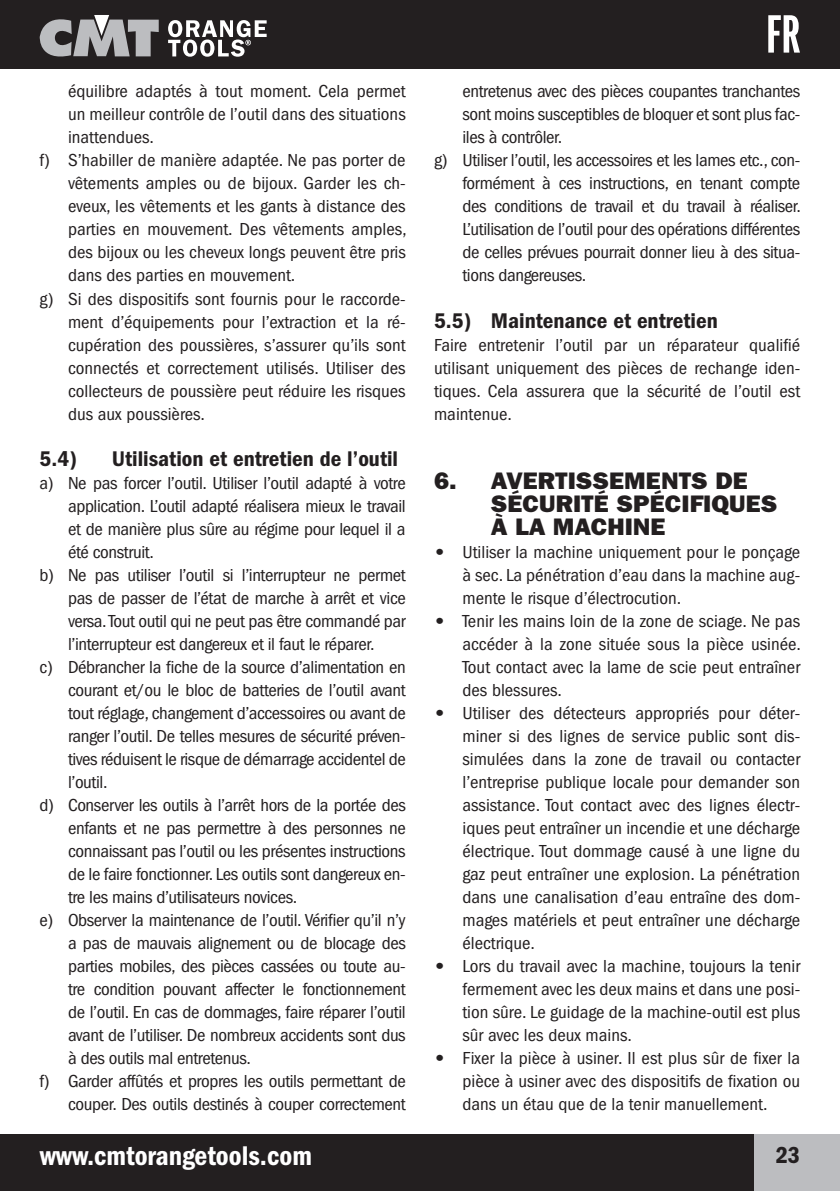
<style>
.page{position:relative;width:840px;height:1191px;background:#fff}
.page>*{position:absolute;margin:0;border:0;box-sizing:border-box;transform-origin:0 0}
.t1{font:56px "ITC Franklin Gothic Std Dm X Cp";color:#fff}
.t2{font:28px "ITC Franklin Gothic Std Dm Cd";color:#fff}
.texto_corrido_idioma{font:24px/23px "ITC Franklin Gothic Std Hvy";color:#231f20;scale:1.05 1}
.t3{font:24px "ITC Franklin Gothic Std Dm Cd";color:#231f20}
.texto_corrido_idioma-2{font:22px "ITC Franklin Gothic Std Dm Cd";color:#231f20;scale:1.05 1}
.texto_corrido_idioma-3{font:condensed 18px/23px "ITC Franklin Gothic Std";color:#231f20;text-align:justify;scale:1.05 1}
.texto_corrido_idioma-4{font:condensed 18px/23px "ITC Franklin Gothic Std";letter-spacing:-.02em;color:#231f20;text-align:right;scale:1.05 1}
.s1{font-family:"ITC Franklin Gothic Std Hvy";font-stretch:normal}
</style>
<div class="page">
<div style="left:0;top:0;width:839px;height:68px;background:#231f20"></div>
<div style="left:0;top:1134px;width:754px;height:57px;background:#231f20"></div>
<div style="left:754px;top:1134px;width:85px;height:57px;background:#bcbdc0"></div>
<svg style="left:40px;top:15px;width:119px;height:42px"></svg>
<svg style="left:168px;top:20px;width:98px;height:37px"></svg>
<p class="texto_corrido_idioma-3" style="left:68px;top:80px;width:323px">équilibre adaptés à tout moment. Cela permet un meilleur contrôle de l’outil dans des situations inattendues.</p>
<p class="texto_corrido_idioma-3" style="left:68px;top:149px;width:324px;text-indent:-28px">f) S’habiller de manière adaptée. Ne pas porter de vêtements amples ou de bijoux. Garder les ch&shy;eveux, les vêtements et les gants à distance des parties en mouvement. Des vêtements amples, des bijoux ou les cheveux longs peuvent être pris dans des parties en mouvement.</p>
<p class="texto_corrido_idioma-3" style="left:68px;top:287px;width:323px;text-indent:-28px">g) Si des dispositifs sont fournis pour le raccorde&shy;ment d’équipements pour l’extraction et la ré&shy;cupération des poussières, s’assurer qu’ils sont connectés et correctement utilisés. Utiliser des collecteurs de poussière peut réduire les risques dus aux poussières.</p>
<p class="texto_corrido_idioma-2" style="left:40px;top:446px;width:37px">5.4)</p>
<p class="texto_corrido_idioma-2" style="left:112px;top:446px;width:274px">Utilisation et entretien de l’outil</p>
<p class="texto_corrido_idioma-3" style="left:68px;top:471px;width:323px;text-indent:-28px">a) Ne pas forcer l’outil. Utiliser l’outil adapté à votre application. L’outil adapté réalisera mieux le travail et de manière plus sûre au régime pour lequel il a été construit.</p>
<p class="texto_corrido_idioma-3" style="left:68px;top:563px;width:323px;text-indent:-28px">b) Ne pas utiliser l’outil si l’interrupteur ne permet pas de passer de l’état de marche à arrêt et vice versa. Tout outil qui ne peut pas être commandé par l’interrupteur est dangereux et il faut le réparer.</p>
<p class="texto_corrido_idioma-3" style="left:68px;top:655px;width:323px;text-indent:-28px">c) Débrancher la fiche de la source d’alimentation en courant et/ou le bloc de batteries de l’outil avant tout réglage, changement d’accessoires ou avant de ranger l’outil. De telles mesures de sécurité préven&shy;tives réduisent le risque de démarrage accidentel de l’outil.</p>
<p class="texto_corrido_idioma-3" style="left:68px;top:793px;width:323px;text-indent:-28px">d) Conserver les outils à l’arrêt hors de la portée des enfants et ne pas permettre à des personnes ne connaissant pas l’outil ou les présentes instructions de le faire fonctionner. Les outils sont dangereux en&shy;tre les mains d’utilisateurs novices.</p>
<p class="texto_corrido_idioma-3" style="left:68px;top:908px;width:323px;text-indent:-28px">e) Observer la maintenance de l’outil. Vérifier qu’il n’y a pas de mauvais alignement ou de blocage des parties mobiles, des pièces cassées ou toute au&shy;tre condition pouvant affecter le fonctionnement de l’outil. En cas de dommages, faire réparer l’outil avant de l’utiliser. De nombreux accidents sont dus à des outils mal entretenus.</p>
<p class="texto_corrido_idioma-4" style="left:40px;top:1069px;width:350px">f) Garder affûtés et propres les outils permettant de couper. Des outils destinés à couper correctement</p>
<h2 class="t2" style="left:40px;top:1140px;width:273px">www.cmtorangetools.com</h2>
<h1 class="t1" style="left:765px;top:4px;width:36px">FR</h1>
<p class="texto_corrido_idioma-3" style="left:462px;top:80px;width:323px">entretenus avec des pièces coupantes tranchantes sont moins susceptibles de bloquer et sont plus fac&shy;iles à contrôler.</p>
<p class="texto_corrido_idioma-3" style="left:462px;top:149px;width:324px;text-indent:-28px">g) Utiliser l’outil, les accessoires et les lames etc., con&shy;formément à ces instructions, en tenant compte des conditions de travail et du travail à réaliser.<br>L’utilisation de l’outil pour des opérations différentes de celles prévues pourrait donner lieu à des situa&shy;tions dangereuses.</p>
<p class="texto_corrido_idioma-2" style="left:434px;top:308px;width:271px">5.5) Maintenance et entretien</p>
<p class="texto_corrido_idioma-3" style="left:434px;top:333px;width:350px">Faire entretenir l’outil par un réparateur qualifié utilisant uniquement des pièces de rechange iden&shy;tiques. Cela assurera que la sécurité de l’outil est maintenue.</p>
<p class="texto_corrido_idioma" style="left:490px;top:469px;width:274px;text-indent:-57px">6. AVERTISSEMENTS DE<br>SÉCURITÉ SPÉCIFIQUES<br>À LA MACHINE</p>
<p class="texto_corrido_idioma-3" style="left:462px;top:540px;width:323px;text-indent:-28px"><span class="s1">•</span> Utiliser la machine uniquement pour le ponçage à sec. La pénétration d’eau dans la machine aug&shy;mente le risque d’électrocution.</p>
<p class="texto_corrido_idioma-3" style="left:462px;top:609px;width:324px;text-indent:-28px"><span class="s1">•</span> Tenir les mains loin de la zone de sciage. Ne pas accéder à la zone située sous la pièce usinée.<br>Tout contact avec la lame de scie peut entraîner des blessures.</p>
<p class="texto_corrido_idioma-3" style="left:462px;top:701px;width:323px;text-indent:-28px"><span class="s1">•</span> Utiliser des détecteurs appropriés pour déter&shy;miner si des lignes de service public sont dis&shy;simulées dans la zone de travail ou contacter l’entreprise publique locale pour demander son assistance. Tout contact avec des lignes électr&shy;iques peut entraîner un incendie et une décharge électrique. Tout dommage causé à une ligne du gaz peut entraîner une explosion. La pénétration dans une canalisation d’eau entraîne des dom&shy;mages matériels et peut entraîner une décharge électrique.</p>
<p class="texto_corrido_idioma-3" style="left:462px;top:954px;width:323px;text-indent:-28px"><span class="s1">•</span> Lors du travail avec la machine, toujours la tenir fermement avec les deux mains et dans une posi&shy;tion sûre. Le guidage de la machine-outil est plus sûr avec les deux mains.</p>
<p class="texto_corrido_idioma-3" style="left:462px;top:1046px;width:323px;text-indent:-28px"><span class="s1">•</span> Fixer la pièce à usiner. Il est plus sûr de fixer la pièce à usiner avec des dispositifs de fixation ou dans un étau que de la tenir manuellement.</p>
<h3 class="t3" style="left:775px;top:1141px;width:26px">23</h3>
</div>
